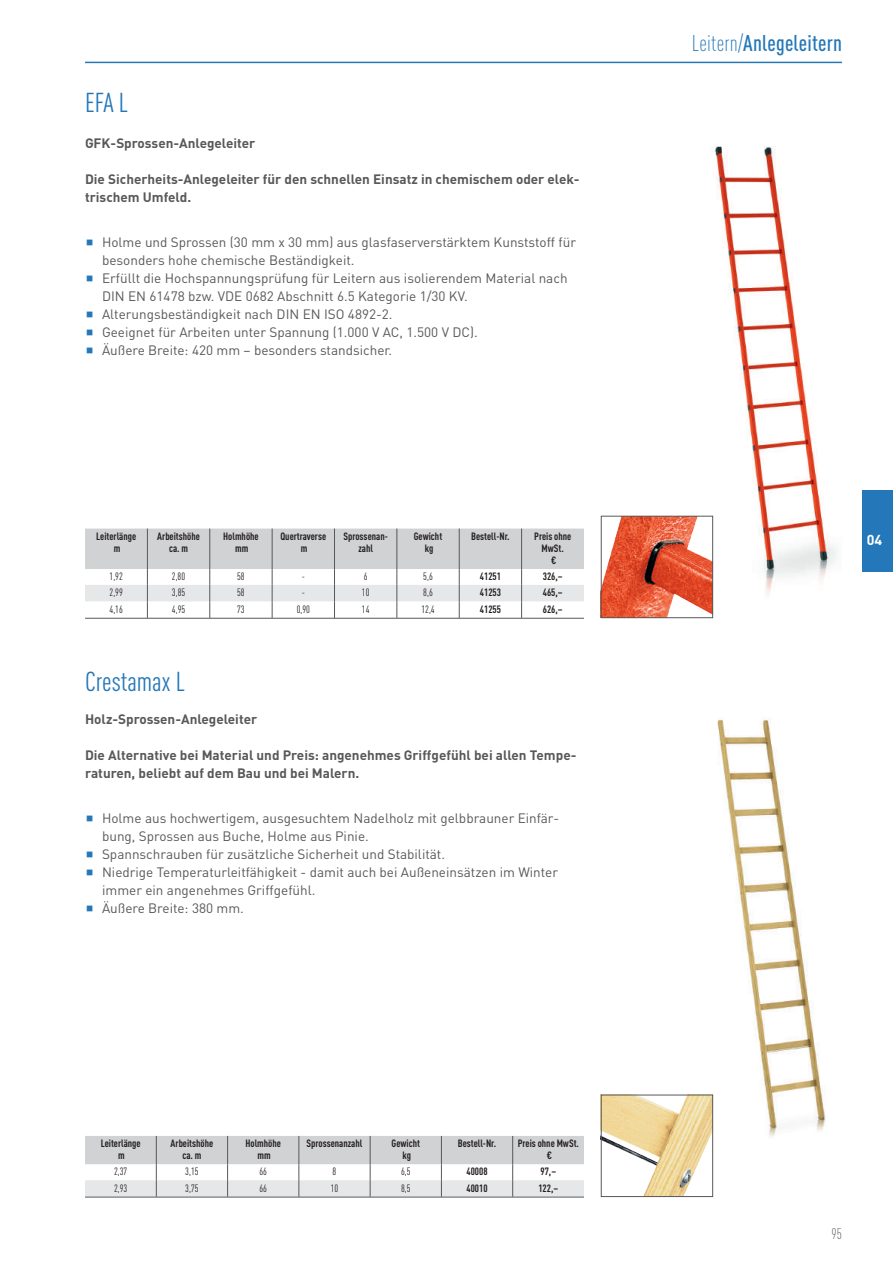
<style>
.page{position:relative;width:893px;height:1263px;background:#fff}
.page>*{position:absolute;margin:0;border:0;box-sizing:border-box;transform-origin:0 0}
.t1{font:condensed 27px "DIN Pro";color:#2477b8}
.t2{font:500 condensed 22.5px "DIN Pro";letter-spacing:.01em;color:#2477b8}
.t3{font:300 condensed 15px "DIN Pro";color:#57585a}
.t4{font:700 14.25px "DIN Pro";color:#fff}
.t5{font:13.5px/18px "DIN Pro";color:#57585a}
.t6{font:700 13.5px/18px "DIN Pro";color:#57585a}
.t7{font:700 condensed 10.5px/12px "DIN Pro";color:#231f20;text-align:center}
.t8{font:condensed 10.5px "DIN Pro";color:#231f20}
.s1{font-weight:300}
</style>
<div class="page">
<hr style="left:85px;top:62px;width:757px;height:1px;background:#2477b8">
<div style="left:862px;top:490px;width:31px;height:81px;background:#2477b8"></div>
<img style="left:637px;top:146px;width:199px;height:456px">
<svg style="left:85px;top:529px;width:499px;height:89px"></svg>
<hr style="left:85px;top:618px;width:499px;height:1px;background:#57585a">
<img style="left:603px;top:518px;width:108px;height:98px">
<div style="left:601px;top:516px;width:112px;height:102px;border:1px solid #57585a"></div>
<img style="left:637px;top:717px;width:189px;height:442px">
<svg style="left:85px;top:1136px;width:499px;height:61px"></svg>
<hr style="left:85px;top:1197px;width:499px;height:1px;background:#57585a">
<img style="left:603px;top:1097px;width:108px;height:98px">
<div style="left:601px;top:1095px;width:112px;height:102px;border:1px solid #57585a"></div>
<h1 class="t1" style="left:85px;top:87px;width:45px">EFA L</h1>
<p class="t6" style="left:85px;top:134px;width:172px">GFK-Sprossen-Anlegeleiter</p>
<p class="t6" style="left:85px;top:170px;width:496px">Die Sicherheits-Anlegeleiter für den schnellen Einsatz in chemischem oder elek&shy;trischem Umfeld.</p>
<p class="t5" style="left:102px;top:233px;width:475px">Holme und Sprossen (30 mm x 30 mm) aus glasfaserverstärktem Kunststoff für besonders hohe chemische Beständigkeit.<br>Erfüllt die Hochspannungsprüfung für Leitern aus isolierendem Material nach DIN EN 61478 bzw. VDE 0682 Abschnitt 6.5 Kategorie 1/30 KV.<br>Alterungsbeständigkeit nach DIN EN ISO 4892-2.<br>Geeignet für Arbeiten unter Spannung (1.000 V AC, 1.500 V DC).<br>Äußere Breite: 420 mm – besonders standsicher.</p>
<p class="t7" style="left:96px;top:530px;width:42px">Leiterlänge m</p>
<p class="t7" style="left:157px;top:530px;width:44px">Arbeitshöhe ca. m</p>
<p class="t7" style="left:223px;top:530px;width:37px">Holmhöhe mm</p>
<p class="t7" style="left:280px;top:530px;width:47px">Quertraverse m</p>
<p class="t7" style="left:344px;top:530px;width:46px">Sprossenan&shy;zahl</p>
<p class="t7" style="left:414px;top:530px;width:30px">Gewicht kg</p>
<p class="t7" style="left:471px;top:530px;width:40px">Bestell-Nr.</p>
<p class="t7" style="left:534px;top:530px;width:39px">Preis ohne<br>MwSt.<br>€</p>
<p class="t8" style="left:110px;top:570px;width:15px">1,92</p>
<p class="t8" style="left:172px;top:570px;width:15px">2,80</p>
<p class="t8" style="left:237px;top:570px;width:9px">58</p>
<p class="t8" style="left:302px;top:570px;width:5px">-</p>
<p class="t8" style="left:364px;top:570px;width:5px">6</p>
<p class="t8" style="left:423px;top:570px;width:11px">5,6</p>
<p class="t7" style="left:480px;top:570px;width:23px">41251</p>
<p class="t7" style="left:543px;top:570px;width:21px">326,–</p>
<p class="t8" style="left:110px;top:587px;width:15px">2,99</p>
<p class="t8" style="left:172px;top:587px;width:15px">3,85</p>
<p class="t8" style="left:237px;top:587px;width:9px">58</p>
<p class="t8" style="left:302px;top:587px;width:5px">-</p>
<p class="t8" style="left:362px;top:587px;width:9px">10</p>
<p class="t8" style="left:423px;top:587px;width:11px">8,6</p>
<p class="t7" style="left:480px;top:586px;width:23px">41253</p>
<p class="t7" style="left:543px;top:586px;width:21px">465,–</p>
<p class="t8" style="left:110px;top:603px;width:15px">4,16</p>
<p class="t8" style="left:172px;top:603px;width:15px">4,95</p>
<p class="t8" style="left:237px;top:603px;width:9px">73</p>
<p class="t8" style="left:297px;top:603px;width:15px">0,90</p>
<p class="t8" style="left:362px;top:603px;width:9px">14</p>
<p class="t8" style="left:421px;top:603px;width:15px">12,4</p>
<p class="t7" style="left:480px;top:603px;width:23px">41255</p>
<p class="t7" style="left:543px;top:603px;width:21px">626,–</p>
<h1 class="t1" style="left:85px;top:665px;width:101px">Crestamax L</h1>
<p class="t6" style="left:85px;top:710px;width:174px">Holz-Sprossen-Anlegeleiter</p>
<p class="t6" style="left:85px;top:746px;width:493px">Die Alternative bei Material und Preis: angenehmes Griffgefühl bei allen Tempe&shy;raturen, beliebt auf dem Bau und bei Malern.</p>
<p class="t5" style="left:102px;top:809px;width:459px">Holme aus hochwertigem, ausgesuchtem Nadelholz mit gelbbrauner Einfär&shy;bung, Sprossen aus Buche, Holme aus Pinie.<br>Spannschrauben für zusätzliche Sicherheit und Stabilität.<br>Niedrige Temperaturleitfähigkeit - damit auch bei Außeneinsätzen im Winter immer ein angenehmes Griffgefühl.<br>Äußere Breite: 380 mm.</p>
<p class="t7" style="left:101px;top:1137px;width:42px">Leiterlänge m</p>
<p class="t7" style="left:171px;top:1137px;width:44px">Arbeitshöhe ca. m</p>
<p class="t7" style="left:245px;top:1137px;width:37px">Holmhöhe mm</p>
<p class="t7" style="left:307px;top:1137px;width:57px">Sprossenanzahl</p>
<p class="t7" style="left:392px;top:1137px;width:30px">Gewicht kg</p>
<p class="t7" style="left:458px;top:1137px;width:40px">Bestell-Nr.</p>
<p class="t7" style="left:518px;top:1137px;width:63px">Preis ohne MwSt. €</p>
<p class="t8" style="left:114px;top:1165px;width:15px">2,37</p>
<p class="t8" style="left:185px;top:1165px;width:15px">3,15</p>
<p class="t8" style="left:259px;top:1165px;width:9px">66</p>
<p class="t8" style="left:333px;top:1165px;width:5px">8</p>
<p class="t8" style="left:401px;top:1165px;width:11px">6,5</p>
<p class="t7" style="left:467px;top:1165px;width:23px">40008</p>
<p class="t7" style="left:540px;top:1165px;width:17px">97,–</p>
<p class="t8" style="left:114px;top:1182px;width:15px">2,93</p>
<p class="t8" style="left:185px;top:1182px;width:15px">3,75</p>
<p class="t8" style="left:259px;top:1182px;width:9px">66</p>
<p class="t8" style="left:331px;top:1182px;width:9px">10</p>
<p class="t8" style="left:401px;top:1182px;width:11px">8,5</p>
<p class="t7" style="left:467px;top:1182px;width:23px">40010</p>
<p class="t7" style="left:538px;top:1182px;width:21px">122,–</p>
<h2 class="t2" style="left:692px;top:26px;width:152px"><span class="s1">Leitern/</span>Anlegeleitern</h2>
<p class="t4" style="left:867px;top:530px;width:17px">04</p>
<p class="t3" style="left:831px;top:1223px;width:12px">95</p>
</div>
